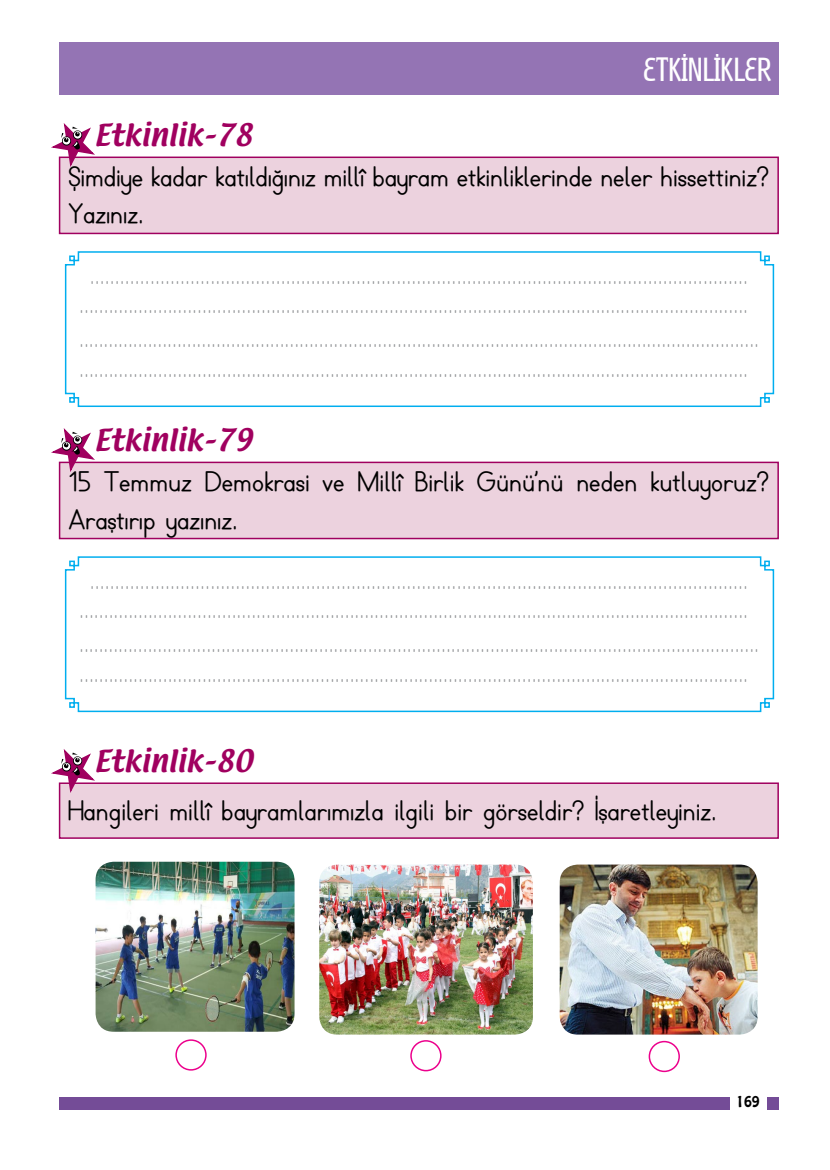
<style>
.page{position:relative;width:830px;height:1170px;background:#fff}
.page>*{position:absolute;margin:0;border:0;box-sizing:border-box;transform-origin:0 0}
.t1{font:27px/28.5px "TTKB Dik Temel Abece";color:#939598;text-align:center}
.t2{font:700 27px/37.5px "TTKB Dik Temel Abece";color:#000}
.t3{font:27px "Textile";color:#a0005f}
.t4{font:21px "Subpear";color:#fff}
.t5{font:13.5px "Hobo Std";color:#000}
</style>
<div class="page">
<div style="left:60px;top:1097px;width:718px;height:12px;background:#744c97"></div>
<div style="left:729px;top:1083px;width:36px;height:35px;background:#fff"></div>
<div style="left:60px;top:43px;width:718px;height:52px;background:#9474b4"></div>
<svg style="left:64px;top:251px;width:710px;height:156px"></svg>
<svg style="left:64px;top:556px;width:710px;height:156px"></svg>
<div style="left:60px;top:157px;width:717px;height:76px;background:#ecd2de"></div>
<div style="left:59px;top:156px;width:719px;height:78px;border:2px solid #a0005f"></div>
<svg style="left:51px;top:123px;width:46px;height:46px"></svg>
<div style="left:60px;top:462px;width:717px;height:76px;background:#ecd2de"></div>
<div style="left:59px;top:461px;width:719px;height:78px;border:2px solid #a0005f"></div>
<svg style="left:51px;top:428px;width:46px;height:46px"></svg>
<img style="left:559px;top:864px;width:198px;height:170px">
<img style="left:95px;top:861px;width:199px;height:170px">
<img style="left:319px;top:864px;width:213px;height:170px">
<div style="left:175px;top:1039px;width:31px;height:31px;border:2px solid #ec008c;border-radius:50%"></div>
<div style="left:648px;top:1040px;width:31px;height:31px;border:2px solid #ec008c;border-radius:50%"></div>
<div style="left:410px;top:1039px;width:31px;height:32px;border:2px solid #ec008c;border-radius:50%"></div>
<div style="left:60px;top:783px;width:717px;height:55px;background:#ecd2de"></div>
<div style="left:59px;top:782px;width:719px;height:56px;border:2px solid #a0005f"></div>
<svg style="left:51px;top:749px;width:46px;height:46px"></svg>
<p class="t3" style="left:94px;top:116px;width:159px">Etkinlik–78</p>
<p class="t4" style="left:643px;top:62px;width:130px">ETKİNLİKLER</p>
<p class="t2" style="left:69px;top:158px;width:701px">Şimdiye kadar katıldığınız millî bayram etkinliklerinde neler hissettiniz?<br>Yazınız.</p>
<p class="t1" style="left:79px;top:261px;width:670px">................................................................................................................................... ........................................................................................................................................</p>
<p class="t1" style="left:79px;top:323px;width:681px;line-height:29.7px;text-align:left">........................................................................................................................................... ........................................................................................................................................</p>
<p class="t3" style="left:94px;top:421px;width:159px">Etkinlik–79</p>
<p class="t2" style="left:69px;top:463px;width:701px">15 Temmuz Demokrasi ve Millî Birlik Günü’nü neden kutluyoruz?<br>Araştırıp yazınız.</p>
<p class="t1" style="left:79px;top:566px;width:670px">................................................................................................................................... ........................................................................................................................................</p>
<p class="t1" style="left:79px;top:628px;width:681px;line-height:29.7px;text-align:left">........................................................................................................................................... ........................................................................................................................................</p>
<p class="t3" style="left:94px;top:742px;width:159px">Etkinlik–80</p>
<p class="t2" style="left:69px;top:792px;width:649px">Hangileri millî bayramlarımızla ilgili bir görseldir? İşaretleyiniz.</p>
<p class="t5" style="left:736px;top:1091px;width:25px">169</p>
</div>
